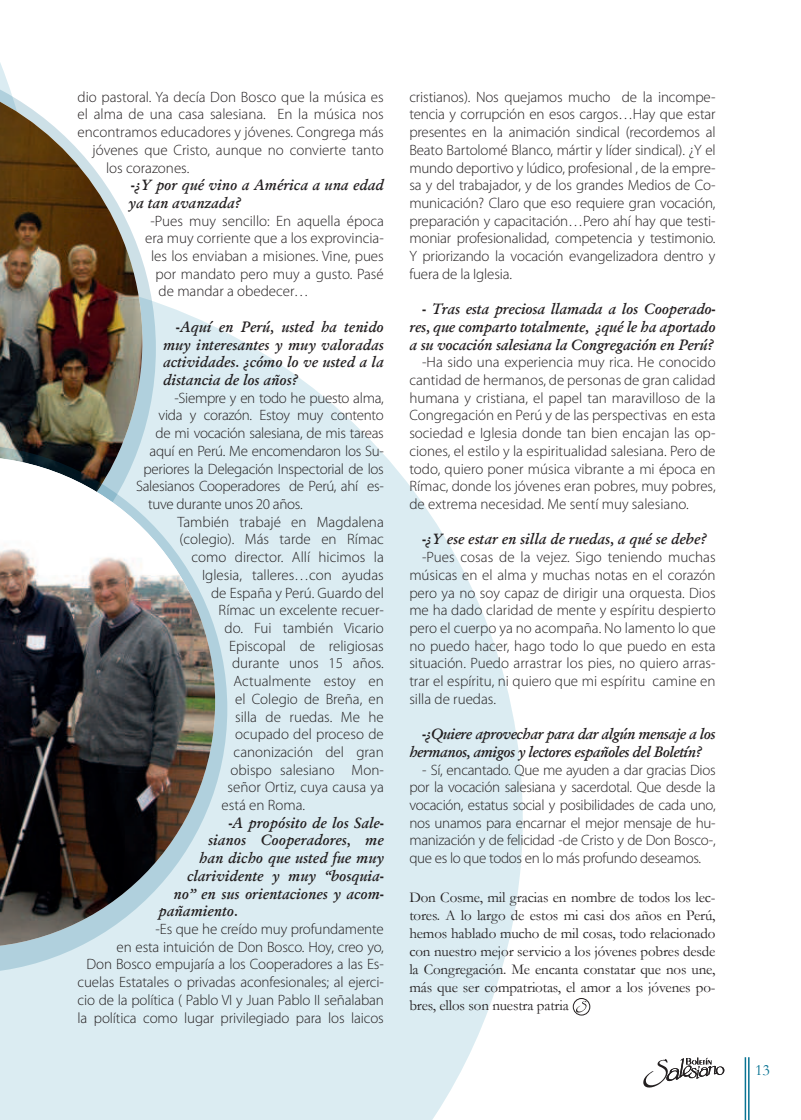
<style>
.page{position:relative;width:801px;height:1120px;background:#fff}
.page>*{position:absolute;margin:0;border:0;box-sizing:border-box;transform-origin:0 0}
.t1{font:15.9px "Garamond";color:#097393}
.t2{font:300 15px/17.7px "Myriad Pro";letter-spacing:-.01em;color:#231f20;text-align:justify}
.t3{font:italic 600 15px/17.7px "Garamond";color:#231f20;text-align:justify}
.t4{font:15px/18px "Garamond";letter-spacing:-.01em;color:#231f20;text-align:justify}
.t5{font:italic 600 15px/17.7px "Garamond";letter-spacing:-.03em;color:#231f20}
</style>
<div class="page">
<svg style="left:643px;top:1057px;width:81px;height:30px"></svg>
<hr style="left:748px;top:1057px;width:1px;height:62px;background:#097393">
<hr style="left:744px;top:1057px;width:2px;height:62px;background:#097393">
<svg style="left:0;top:302px;width:523px;height:817px;fill:#dbecf2"></svg>
<svg style="left:142px;top:260px;width:14px;height:184px;background:#c6dde6"></svg>
<img style="left:38px;top:114px;width:104px;height:330px">
<svg style="left:0;top:444px;width:227px;height:529px;background:#c5d7de"></svg>
<img style="left:0;top:456px;width:215px;height:491px">
<svg style="left:575px;top:1000px;width:12px;height:12px"></svg>
<div style="left:573px;top:998px;width:17px;height:17px;border:1px solid #231f20;border-radius:50%"></div>
<img style="left:0;top:63px;width:38px;height:720px">
<p class="t2" style="left:78px;top:88px;width:308px">dio pastoral. Ya decía Don Bosco que la música es</p>
<p class="t2" style="left:78px;top:106px;width:308px">el alma de una casa salesiana. En la música nos</p>
<p class="t2" style="left:78px;top:124px;width:308px">encontramos educadores y jóvenes. Congrega más</p>
<p class="t2" style="left:93px;top:141px;width:293px">jóvenes que Cristo, aunque no convierte tanto</p>
<p class="t2" style="left:106px;top:159px;width:85px">los corazones.</p>
<p class="t3" style="left:129px;top:176px;width:257px">-¿Y por qué vino a América a una edad ya tan avanzada?</p>
<p class="t2" style="left:150px;top:212px;width:235px">-Pues muy sencillo: En aquella época</p>
<p class="t2" style="left:145px;top:230px;width:240px">era muy corriente que a los exprovincia-</p>
<p class="t2" style="left:151px;top:248px;width:234px">les los enviaban a misiones. Vine, pues</p>
<p class="t2" style="left:156px;top:265px;width:230px">por mandato pero muy a gusto. Pasé</p>
<p class="t2" style="left:159px;top:283px;width:152px">de mandar a obedecer…</p>
<p class="t3" style="left:163px;top:318px;width:222px;text-indent:13px">-Aquí en Perú, usted ha tenido muy interesantes y muy valoradas actividades. ¿cómo lo ve usted a la distancia de los años?</p>
<p class="t2" style="left:174px;top:389px;width:211px">-Siempre y en todo he puesto alma,</p>
<p class="t2" style="left:159px;top:407px;width:227px">vida y corazón. Estoy muy contento</p>
<p class="t2" style="left:156px;top:425px;width:230px">de mi vocación salesiana, de mis tareas</p>
<p class="t2" style="left:150px;top:442px;width:236px">aquí en Perú. Me encomendaron los Su-</p>
<p class="t2" style="left:144px;top:460px;width:242px">periores la Delegación Inspectorial de los</p>
<p class="t2" style="left:136px;top:478px;width:249px">Salesianos Cooperadores de Perú, ahí es-</p>
<p class="t2" style="left:148px;top:495px;width:156px">tuve durante unos 20 años.</p>
<p class="t2" style="left:177px;top:513px;width:208px">También trabajé en Magdalena</p>
<p class="t2" style="left:180px;top:531px;width:206px">(colegio). Más tarde en Rímac</p>
<p class="t2" style="left:192px;top:548px;width:194px">como director. Allí hicimos la</p>
<p class="t2" style="left:202px;top:566px;width:183px">Iglesia, talleres…con ayudas</p>
<p class="t2" style="left:211px;top:584px;width:174px">de España y Perú. Guardo del</p>
<p class="t2" style="left:219px;top:602px;width:167px">Rímac un excelente recuer-</p>
<p class="t2" style="left:225px;top:619px;width:161px">do. Fui también Vicario</p>
<p class="t2" style="left:229px;top:637px;width:156px">Episcopal de religiosas</p>
<p class="t2" style="left:232px;top:655px;width:153px">durante unos 15 años.</p>
<p class="t2" style="left:234px;top:672px;width:152px">Actualmente estoy en</p>
<p class="t2" style="left:235px;top:690px;width:150px">el Colegio de Breña, en</p>
<p class="t2" style="left:235px;top:708px;width:150px">silla de ruedas. Me he</p>
<p class="t2" style="left:235px;top:725px;width:150px">ocupado del proceso de</p>
<p class="t2" style="left:234px;top:743px;width:152px">canonización del gran</p>
<p class="t2" style="left:231px;top:761px;width:155px">obispo salesiano Mon-</p>
<p class="t2" style="left:228px;top:779px;width:158px">señor Ortiz, cuya causa ya</p>
<p class="t2" style="left:222px;top:796px;width:85px">está en Roma.</p>
<p class="t3" style="left:228px;top:813px;width:157px">-A propósito de los Sale-</p>
<p class="t3" style="left:208px;top:831px;width:177px">sianos Cooperadores, me</p>
<p class="t3" style="left:199px;top:849px;width:186px">han dicho que usted fue muy</p>
<p class="t3" style="left:187px;top:866px;width:198px">clarividente y muy “bosquia-</p>
<p class="t3" style="left:174px;top:884px;width:212px">no” en sus orientaciones y acom-</p>
<p class="t3" style="left:159px;top:902px;width:81px">pañamiento.</p>
<p class="t2" style="left:78px;top:920px;width:308px;text-align:right">-Es que he creído muy profundamente<br>en esta intuición de Don Bosco. Hoy, creo yo,<br>Don Bosco empujaría a los Cooperadores a las Es&shy;cuelas Estatales o privadas aconfesionales; al ejerci&shy;cio de la política ( Pablo VI y Juan Pablo II señalaban la política como lugar privilegiado para los laicos</p>
<p class="t2" style="left:409px;top:88px;width:308px">cristianos). Nos quejamos mucho de la incompe&shy;tencia y corrupción en esos cargos…Hay que estar presentes en la animación sindical (recordemos al Beato Bartolomé Blanco, mártir y líder sindical). ¿Y el mundo deportivo y lúdico, profesional , de la empre&shy;sa y del trabajador, y de los grandes Medios de Co&shy;municación? Claro que eso requiere gran vocación, preparación y capacitación…Pero ahí hay que testi&shy;moniar profesionalidad, competencia y testimonio.<br>Y priorizando la vocación evangelizadora dentro y fuera de la Iglesia.</p>
<p class="t3" style="left:409px;top:300px;width:308px;text-indent:13px">- Tras esta preciosa llamada a los Cooperado&shy;res, que comparto totalmente, ¿qué le ha aportado a su vocación salesiana la Congregación en Perú?</p>
<p class="t2" style="left:409px;top:354px;width:308px;text-indent:13px">-Ha sido una experiencia muy rica. He conocido cantidad de hermanos, de personas de gran calidad humana y cristiana, el papel tan maravilloso de la Congregación en Perú y de las perspectivas en esta sociedad e Iglesia donde tan bien encajan las op&shy;ciones, el estilo y la espiritualidad salesiana. Pero de todo, quiero poner música vibrante a mi época en Rímac, donde los jóvenes eran pobres, muy pobres, de extrema necesidad. Me sentí muy salesiano.</p>
<p class="t3" style="left:422px;top:530px;width:285px">-¿Y ese estar en silla de ruedas, a qué se debe?</p>
<p class="t2" style="left:409px;top:548px;width:308px;text-indent:13px">-Pues cosas de la vejez. Sigo teniendo muchas músicas en el alma y muchas notas en el corazón pero ya no soy capaz de dirigir una orquesta. Dios me ha dado claridad de mente y espíritu despierto pero el cuerpo ya no acompaña. No lamento lo que no puedo hacer, hago todo lo que puedo en esta situación. Puedo arrastrar los pies, no quiero arras&shy;trar el espíritu, ni quiero que mi espíritu camine en silla de ruedas.</p>
<p class="t5" style="left:409px;top:725px;width:308px;text-indent:13px">-¿Quiere aprovechar para dar algún mensaje a los hermanos, amigos y lectores españoles del Boletín?</p>
<p class="t2" style="left:409px;top:761px;width:308px;text-indent:13px">- Sí, encantado. Que me ayuden a dar gracias Dios por la vocación salesiana y sacerdotal. Que desde la vocación, estatus social y posibilidades de cada uno, nos unamos para encarnar el mejor mensaje de hu&shy;manización y de felicidad -de Cristo y de Don Bosco-, que es lo que todos en lo más profundo deseamos.</p>
<p class="t4" style="left:409px;top:888px;width:308px">Don Cosme, mil gracias en nombre de todos los lec&shy;tores. A lo largo de estos mi casi dos años en Perú, hemos hablado mucho de mil cosas, todo relacionado con nuestro mejor servicio a los jóvenes pobres desde la Congregación. Me encanta constatar que nos une, más que ser compatriotas, el amor a los jóvenes po&shy;bres, ellos son nuestra patria</p>
<p class="t1" style="left:755px;top:1058px;width:16px">13</p>
</div>
